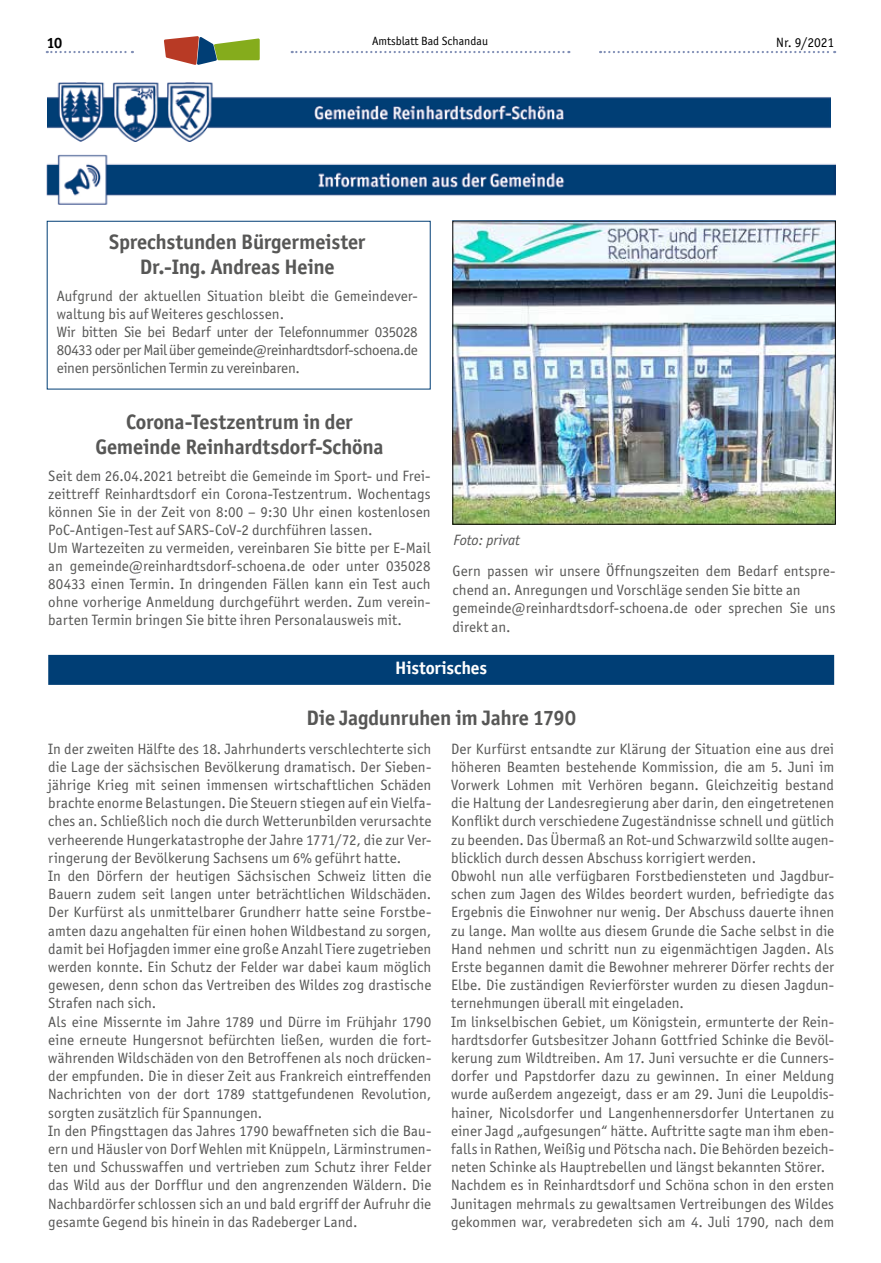
<style>
.page{position:relative;width:881px;height:1263px;background:#fff}
.page>*{position:absolute;margin:0;border:0;box-sizing:border-box;transform-origin:0 0}
.t1{font:700 21px/25.2px "Officina San ITC";letter-spacing:-.01em;color:#575756;text-align:center}
.t2{font:700 18px "Officina San ITC";letter-spacing:-.005em;color:#fff}
.t3{font:15px/18.1px "Officina San ITC";letter-spacing:.005em;color:#575756}
.t4{font:italic 15px "Officina San ITC";color:#575756}
.t5{font:700 15px "Officina San ITC";color:#000}
.t6{font:13.5px "Officina San ITC";color:#000}
.t7{font:12px "Officina San ITC";color:#000}
</style>
<div class="page">
<svg style="left:291px;top:51px;width:278px;height:2px"></svg>
<svg style="left:47px;top:51px;width:86px;height:2px"></svg>
<svg style="left:600px;top:51px;width:234px;height:2px"></svg>
<svg style="left:164px;top:36px;width:95px;height:29px"></svg>
<img style="left:47px;top:83px;width:782px;height:59px">
<img style="left:47px;top:154px;width:788px;height:51px">
<img style="left:454px;top:223px;width:379px;height:299px">
<div style="left:48px;top:655px;width:785px;height:30px;background:#003e75"></div>
<p class="t5" style="left:47px;top:34px;width:17px">10</p>
<p class="t7" style="left:372px;top:34px;width:117px">Amtsblatt Bad Schandau</p>
<p class="t6" style="left:776px;top:34px;width:59px">Nr. 9/2021</p>
<h1 class="t1" style="left:109px;top:229px;width:257px">Sprechstunden Bürgermeister<br>Dr.-Ing. Andreas Heine</h1>
<p class="t3" style="left:57px;top:287px;width:362px">Aufgrund der aktuellen Situation bleibt die Gemeindever&shy;waltung bis auf Weiteres geschlossen.<br>Wir bitten Sie bei Bedarf unter der Telefonnummer 035028<br>80433 oder per Mail über gemeinde@reinhardtsdorf-schoena.de einen persönlichen Termin zu vereinbaren.</p>
<h1 class="t1" style="left:95px;top:409px;width:289px">Corona-Testzentrum in der<br>Gemeinde Reinhardtsdorf-Schöna</h1>
<p class="t3" style="left:48px;top:467px;width:384px">Seit dem 26.04.2021 betreibt die Gemeinde im Sport- und Frei&shy;zeittreff Reinhardtsdorf ein Corona-Testzentrum. Wochentags können Sie in der Zeit von 8:00 – 9:30 Uhr einen kostenlosen PoC-Antigen-Test auf SARS-CoV-2 durchführen lassen.<br>Um Wartezeiten zu vermeiden, vereinbaren Sie bitte per E-Mail an gemeinde@reinhardtsdorf-schoena.de oder unter 035028<br>80433 einen Termin. In dringenden Fällen kann ein Test auch ohne vorherige Anmeldung durchgeführt werden. Zum verein&shy;barten Termin bringen Sie bitte ihren Personalausweis mit.</p>
<p class="t4" style="left:453px;top:531px;width:68px">Foto: privat</p>
<p class="t3" style="left:452px;top:562px;width:384px">Gern passen wir unsere Öffnungszeiten dem Bedarf entspre&shy;chend an. Anregungen und Vorschläge senden Sie bitte an gemeinde@reinhardtsdorf-schoena.de oder sprechen Sie uns direkt an.</p>
<p class="t2" style="left:395px;top:657px;width:93px">Historisches</p>
<h1 class="t1" style="left:306px;top:705px;width:271px">Die Jagdunruhen im Jahre 1790</h1>
<p class="t3" style="left:451px;top:739px;width:384px">Der Kurfürst entsandte zur Klärung der Situation eine aus drei höheren Beamten bestehende Kommission, die am 5. Juni im Vorwerk Lohmen mit Verhören begann. Gleichzeitig bestand die Haltung der Landesregierung aber darin, den eingetretenen Konflikt durch verschiedene Zugeständnisse schnell und gütlich zu beenden. Das Übermaß an Rot-und Schwarzwild sollte augen&shy;blicklich durch dessen Abschuss korrigiert werden.<br>Obwohl nun alle verfügbaren Forstbediensteten und Jagdbur&shy;schen zum Jagen des Wildes beordert wurden, befriedigte das Ergebnis die Einwohner nur wenig. Der Abschuss dauerte ihnen zu lange. Man wollte aus diesem Grunde die Sache selbst in die Hand nehmen und schritt nun zu eigenmächtigen Jagden. Als Erste begannen damit die Bewohner mehrerer Dörfer rechts der Elbe. Die zuständigen Revierförster wurden zu diesen Jagdun&shy;ternehmungen überall mit eingeladen.<br>Im linkselbischen Gebiet, um Königstein, ermunterte der Rein&shy;hardtsdorfer Gutsbesitzer Johann Gottfried Schinke die Bevöl&shy;kerung zum Wildtreiben. Am 17. Juni versuchte er die Cunners&shy;dorfer und Papstdorfer dazu zu gewinnen. In einer Meldung wurde außerdem angezeigt, dass er am 29. Juni die Leupoldis&shy;hainer, Nicolsdorfer und Langenhennersdorfer Untertanen zu einer Jagd „aufgesungen“ hätte. Auftritte sagte man ihm eben&shy;falls in Rathen, Weißig und Pötscha nach. Die Behörden bezeich&shy;neten Schinke als Hauptrebellen und längst bekannten Störer.<br>Nachdem es in Reinhardtsdorf und Schöna schon in den ersten Junitagen mehrmals zu gewaltsamen Vertreibungen des Wildes gekommen war, verabredeten sich am 4. Juli 1790, nach dem</p>
<p class="t3" style="left:48px;top:739px;width:384px">In der zweiten Hälfte des 18. Jahrhunderts verschlechterte sich die Lage der sächsischen Bevölkerung dramatisch. Der Sieben&shy;jährige Krieg mit seinen immensen wirtschaftlichen Schäden brachte enorme Belastungen. Die Steuern stiegen auf ein Vielfa&shy;ches an. Schließlich noch die durch Wetterunbilden verursachte verheerende Hungerkatastrophe der Jahre 1771/72, die zur Ver&shy;ringerung der Bevölkerung Sachsens um 6% geführt hatte.<br>In den Dörfern der heutigen Sächsischen Schweiz litten die Bauern zudem seit langen unter beträchtlichen Wildschäden.<br>Der Kurfürst als unmittelbarer Grundherr hatte seine Forstbe&shy;amten dazu angehalten für einen hohen Wildbestand zu sorgen, damit bei Hofjagden immer eine große Anzahl Tiere zugetrieben werden konnte. Ein Schutz der Felder war dabei kaum möglich gewesen, denn schon das Vertreiben des Wildes zog drastische Strafen nach sich.<br>Als eine Missernte im Jahre 1789 und Dürre im Frühjahr 1790 eine erneute Hungersnot befürchten ließen, wurden die fort&shy;währenden Wildschäden von den Betroffenen als noch drücken&shy;der empfunden. Die in dieser Zeit aus Frankreich eintreffenden Nachrichten von der dort 1789 stattgefundenen Revolution, sorgten zusätzlich für Spannungen.<br>In den Pfingsttagen das Jahres 1790 bewaffneten sich die Bau&shy;ern und Häusler von Dorf Wehlen mit Knüppeln, Lärminstrumen&shy;ten und Schusswaffen und vertrieben zum Schutz ihrer Felder das Wild aus der Dorfflur und den angrenzenden Wäldern. Die Nachbardörfer schlossen sich an und bald ergriff der Aufruhr die gesamte Gegend bis hinein in das Radeberger Land.</p>
</div>
